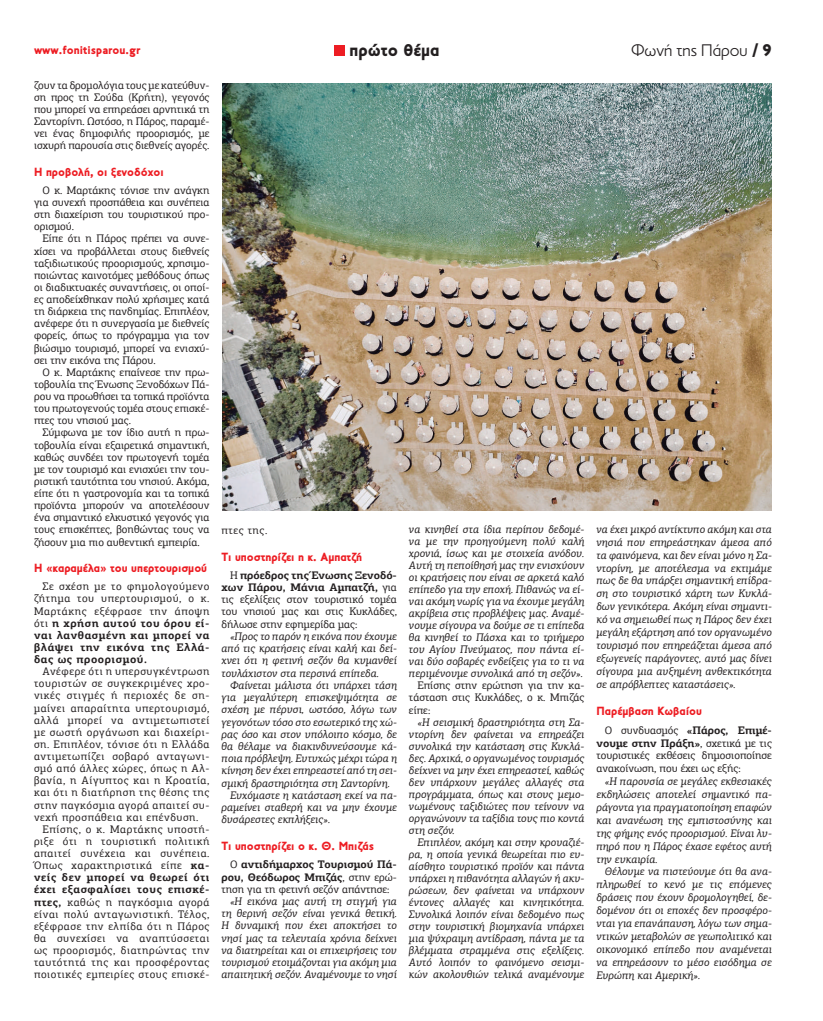
<style>
.page{position:relative;width:823px;height:1021px;background:#fff}
.page>*{position:absolute;margin:0;border:0;box-sizing:border-box;transform-origin:0 0}
.t1{font:900 17.9px "PF Transport";color:#231f20}
.t2{font:300 17px "PF Transport";color:#231f20}
.t3{font:900 12px "PF Transport";color:#ed1d23}
.t4{font:italic 11px/12px "PF Agora Slab Pro";color:#231f20;text-align:justify}
.t5{font:11px/12.1px "PF Agora Slab Pro";letter-spacing:.05em;color:#231f20;text-align:justify}
.t6{font:700 11px/12.1px "PF Agora Slab Pro";letter-spacing:.05em;color:#231f20;text-align:justify}
.s1{font-weight:900}
.s2{font-weight:400}
.s3{font-weight:700}
</style>
<div class="page">
<div style="left:334px;top:46px;width:10px;height:10px;background:#ed1d23"></div>
<img style="left:222px;top:83px;width:549px;height:427px">
<p class="t3" style="left:34px;top:43px;width:108px">www.fonitisparou.gr</p>
<h1 class="t1" style="left:349px;top:40px;width:91px">πρώτο θέµα</h1>
<h2 class="t2" style="left:630px;top:41px;width:142px">Φωνή της Πάρου <span class="s1">/ 9</span></h2>
<p class="t5" style="left:34px;top:79px;width:177px">ζουν τα δροµολόγια τους µε κατεύθυν&shy;ση προς τη Σούδα (Κρήτη), γεγονός που µπορεί να επηρεάσει αρνητικά τη Σαντορίνη. Ωστόσο, η Πάρος, παραµέ&shy;νει ένας δηµοφιλής προορισµός, µε ισχυρή παρουσία στις διεθνείς αγορές.</p>
<p class="t3" style="left:34px;top:165px;width:131px">Η προβολή, οι ξενοδόχοι</p>
<p class="t5" style="left:34px;top:184px;width:177px;text-indent:9px">Ο κ. Μαρτάκης τόνισε την ανάγκη για συνεχή προσπάθεια και συνέπεια στη διαχείριση του τουριστικού προ&shy;ορισµού.</p>
<p class="t5" style="left:34px;top:232px;width:177px;text-indent:9px">Είπε ότι η Πάρος πρέπει να συνε&shy;χίσει να προβάλλεται στους διεθνείς ταξιδιωτικούς προορισµούς, χρησιµο&shy;ποιώντας καινοτόµες µεθόδους όπως οι διαδικτυακές συναντήσεις, οι οποί&shy;ες αποδείχθηκαν πολύ χρήσιµες κατά τη διάρκεια της πανδηµίας. Επιπλέον, ανέφερε ότι η συνεργασία µε διεθνείς φορείς, όπως το πρόγραµµα για τον βιώσιµο τουρισµό, µπορεί να ενισχύ&shy;σει την εικόνα της Πάρου.</p>
<p class="t5" style="left:34px;top:366px;width:177px;text-indent:9px">Ο κ. Μαρτάκης επαίνεσε την πρω&shy;τοβουλία της Ένωσης Ξενοδόχων Πά&shy;ρου να προωθήσει τα τοπικά προϊόντα του πρωτογενούς τοµέα στους επισκέ&shy;πτες του νησιού µας.</p>
<p class="t5" style="left:34px;top:426px;width:177px;text-indent:9px">Σύµφωνα µε τον ίδιο αυτή η πρω&shy;τοβουλία είναι εξαιρετικά σηµαντική, καθώς συνδέει τον πρωτογενή τοµέα µε τον τουρισµό και ενισχύει την του&shy;ριστική ταυτότητα του νησιού. Ακόµα, είπε ότι η γαστρονοµία και τα τοπικά προϊόντα µπορούν να αποτελέσουν ένα σηµαντικό ελκυστικό γεγονός για τους επισκέπτες, βοηθώντας τους να ζήσουν µια πιο αυθεντική εµπειρία.</p>
<p class="t3" style="left:34px;top:561px;width:174px">Η «καραµέλα» του υπερτουρισµού</p>
<p class="t6" style="left:34px;top:580px;width:177px;text-indent:9px"><span class="s2">Σε σχέση µε το φηµολογούµενο ζήτηµα του υπερτουρισµού, ο κ.<br>Μαρτάκης εξέφρασε την άποψη ότι</span> η χρήση αυτού του όρου εί&shy;ναι λανθασµένη και µπορεί να βλάψει την εικόνα της Ελλά&shy;δας ως προορισµού.</p>
<p class="t5" style="left:43px;top:665px;width:168px">Ανέφερε ότι η υπερσυγκέντρωση</p>
<p class="t5" style="left:34px;top:677px;width:177px">τουριστών σε συγκεκριµένες χρο-</p>
<p class="t5" style="left:34px;top:689px;width:177px">νικές στιγµές ή περιοχές δε ση-</p>
<p class="t5" style="left:34px;top:701px;width:177px">µαίνει απαραίτητα υπερτουρισµό,</p>
<p class="t5" style="left:34px;top:713px;width:177px">αλλά µπορεί να αντιµετωπιστεί</p>
<p class="t5" style="left:34px;top:726px;width:177px">µε σωστή οργάνωση και διαχείρι-</p>
<p class="t5" style="left:34px;top:738px;width:177px">ση. Επιπλέον, τόνισε ότι η Ελλάδα</p>
<p class="t5" style="left:34px;top:750px;width:177px">αντιµετωπίζει σοβαρό ανταγωνι-</p>
<p class="t5" style="left:34px;top:762px;width:177px">σµό από άλλες χώρες, όπως η Αλ-</p>
<p class="t5" style="left:34px;top:774px;width:177px">βανία, η Αίγυπτος και η Κροατία,</p>
<p class="t5" style="left:34px;top:786px;width:177px">και ότι η διατήρηση της θέσης της</p>
<p class="t5" style="left:34px;top:798px;width:177px">στην παγκόσµια αγορά απαιτεί συ-</p>
<p class="t5" style="left:34px;top:810px;width:166px">νεχή προσπάθεια και επένδυση.</p>
<p class="t5" style="left:43px;top:823px;width:168px">Επίσης, ο κ. Μαρτάκης υποστή-</p>
<p class="t5" style="left:34px;top:835px;width:177px">ριξε ότι η τουριστική πολιτική</p>
<p class="t5" style="left:34px;top:847px;width:177px">απαιτεί συνέχεια και συνέπεια.</p>
<p class="t5" style="left:34px;top:859px;width:177px">Όπως χαρακτηριστικά είπε <span class="s3">κα-</span></p>
<p class="t6" style="left:34px;top:871px;width:177px">νείς δεν µπορεί να θεωρεί ότι</p>
<p class="t6" style="left:34px;top:883px;width:177px">έχει εξασφαλίσει τους επισκέ-</p>
<p class="t5" style="left:34px;top:895px;width:177px"><span class="s3">πτες,</span> καθώς η παγκόσµια αγορά</p>
<p class="t5" style="left:34px;top:907px;width:177px">είναι πολύ ανταγωνιστική. Τέλος,</p>
<p class="t5" style="left:34px;top:920px;width:177px">εξέφρασε την ελπίδα ότι η Πάρος</p>
<p class="t5" style="left:34px;top:932px;width:177px">θα συνεχίσει να αναπτύσσεται</p>
<p class="t5" style="left:34px;top:944px;width:177px">ως προορισµός, διατηρώντας την</p>
<p class="t5" style="left:34px;top:956px;width:177px">ταυτότητά της και προσφέροντας</p>
<p class="t5" style="left:34px;top:968px;width:177px">ποιοτικές εµπειρίες στους επισκέ-</p>
<p class="t4" style="left:596px;top:522px;width:177px;line-height:12.9px">να έχει µικρό αντίκτυπο ακόµη και στα νησιά που επηρεάστηκαν άµεσα από τα φαινόµενα, και δεν είναι µόνο η Σα&shy;ντορίνη, µε αποτέλεσµα να εκτιµάµε πως δε θα υπάρξει σηµαντική επίδρα&shy;ση στο τουριστικό χάρτη των Κυκλά&shy;δων γενικότερα. Ακόµη είναι σηµαντι&shy;κό να σηµειωθεί πως η Πάρος δεν έχει µεγάλη εξάρτηση από τον οργανωµένο τουρισµό που επηρεάζεται άµεσα από εξωγενείς παράγοντες, αυτό µας δίνει σίγουρα µια αυξηµένη ανθεκτικότητα σε απρόβλεπτες καταστάσεις».</p>
<p class="t3" style="left:596px;top:704px;width:107px">Παρέµβαση Κωβαίου</p>
<p class="t5" style="left:596px;top:723px;width:177px;line-height:12.9px;text-indent:9px">Ο συνδυασµός <span class="s3">«Πάρος, Επιµέ&shy;νουµε στην Πράξη»</span>, σχετικά µε τις τουριστικές εκθέσεις δηµοσιοποίησε ανακοίνωση, που έχει ως εξής:</p>
<p class="t4" style="left:596px;top:775px;width:177px;line-height:12.9px;text-indent:9px">«Η παρουσία σε µεγάλες εκθεσιακές εκδηλώσεις αποτελεί σηµαντικό πα&shy;ράγοντα για πραγµατοποίηση επαφών και ανανέωση της εµπιστοσύνης και της φήµης ενός προορισµού. Είναι λυ&shy;πηρό που η Πάρος έχασε εφέτος αυτή την ευκαιρία.</p>
<p class="t4" style="left:596px;top:865px;width:177px;line-height:12.9px;text-indent:9px">Θέλουµε να πιστεύουµε ότι θα ανα&shy;πληρωθεί το κενό µε τις επόµενες δράσεις που έχουν δροµολογηθεί, δε&shy;δοµένου ότι οι εποχές δεν προσφέρο&shy;νται για επανάπαυση, λόγω των σηµα&shy;ντικών µεταβολών σε γεωπολιτικό και οικονοµικό επίπεδο που αναµένεται να επηρεάσουν το µέσο εισόδηµα σε Ευρώπη και Αµερική».</p>
<p class="t4" style="left:409px;top:523px;width:177px">να κινηθεί στα ίδια περίπου δεδοµέ&shy;να µε την προηγούµενη πολύ καλή χρονιά, ίσως και µε στοιχεία ανόδου.<br>Αυτή τη πεποίθησή µας την ενισχύουν οι κρατήσεις που είναι σε αρκετά καλό επίπεδο για την εποχή. Πιθανώς να εί&shy;ναι ακόµη νωρίς για να έχουµε µεγάλη ακρίβεια στις προβλέψεις µας. Αναµέ&shy;νουµε σίγουρα να δούµε σε τι επίπεδα θα κινηθεί το Πάσχα και το τριήµερο του Αγίου Πνεύµατος, που πάντα εί&shy;ναι δύο σοβαρές ενδείξεις για το τι να περιµένουµε συνολικά από τη σεζόν».</p>
<p class="t5" style="left:409px;top:679px;width:177px;text-indent:9px">Επίσης στην ερώτηση για την κα&shy;τάσταση στις Κυκλάδες, ο κ. Μπιζάς είπε:</p>
<p class="t4" style="left:409px;top:715px;width:177px;text-indent:9px">«Η σεισµική δραστηριότητα στη Σα&shy;ντορίνη δεν φαίνεται να επηρεάζει συνολικά την κατάσταση στις Κυκλά&shy;δες. Αρχικά, ο οργανωµένος τουρισµός δείχνει να µην έχει επηρεαστεί, καθώς δεν υπάρχουν µεγάλες αλλαγές στα προγράµµατα, όπως και στους µεµο&shy;νωµένους ταξιδιώτες που τείνουν να οργανώνουν τα ταξίδια τους πιο κοντά στη σεζόν.</p>
<p class="t4" style="left:409px;top:836px;width:177px;text-indent:9px">Επιπλέον, ακόµη και στην κρουαζιέ&shy;ρα, η οποία γενικά θεωρείται πιο ευ&shy;αίσθητο τουριστικό προϊόν και πάντα υπάρχει η πιθανότητα αλλαγών ή ακυ&shy;ρώσεων, δεν φαίνεται να υπάρχουν έντονες αλλαγές και κινητικότητα.<br>Συνολικά λοιπόν είναι δεδοµένο πως στην τουριστική βιοµηχανία υπάρχει µια ψύχραιµη αντίδραση, πάντα µε τα βλέµµατα στραµµένα στις εξελίξεις.<br>Αυτό λοιπόν το φαινόµενο σεισµι&shy;κών ακολουθιών τελικά αναµένουµε</p>
<p class="t5" style="left:221px;top:524px;width:47px">πτες της.</p>
<p class="t3" style="left:221px;top:549px;width:142px">Τι υποστηρίζει η κ. Αµπατζή</p>
<p class="t5" style="left:221px;top:568px;width:177px;text-indent:9px">Η <span class="s3">πρόεδρος της Ένωσης Ξενοδό&shy;χων Πάρου, Μάνια Αµπατζή,</span> για τις εξελίξεις στον τουριστικό τοµέα του νησιού µας και στις Κυκλάδες, δήλωσε στην εφηµερίδα µας:</p>
<p class="t4" style="left:221px;top:630px;width:177px;text-indent:9px">«Προς το παρόν η εικόνα που έχουµε από τις κρατήσεις είναι καλή και δεί&shy;χνει ότι η φετινή σεζόν θα κυµανθεί τουλάχιστον στα περσινά επίπεδα.</p>
<p class="t4" style="left:230px;top:679px;width:168px">Φαίνεται µάλιστα ότι υπάρχει τάση</p>
<p class="t4" style="left:221px;top:691px;width:177px">για µεγαλύτερη επισκεψιµότητα σε</p>
<p class="t4" style="left:221px;top:703px;width:177px">σχέση µε πέρυσι, ωστόσο, λόγω των</p>
<p class="t4" style="left:221px;top:715px;width:177px">γεγονότων τόσο στο εσωτερικό της χώ-</p>
<p class="t4" style="left:221px;top:728px;width:177px">ρας όσο και στον υπόλοιπο κόσµο, δε</p>
<p class="t4" style="left:221px;top:740px;width:177px">θα θέλαµε να διακινδυνεύσουµε κά-</p>
<p class="t4" style="left:221px;top:752px;width:177px">ποια πρόβλεψη. Ευτυχώς µέχρι τώρα η</p>
<p class="t4" style="left:221px;top:764px;width:177px">κίνηση δεν έχει επηρεαστεί από τη σει-</p>
<p class="t4" style="left:221px;top:777px;width:170px">σµική δραστηριότητα στη Σαντορίνη.</p>
<p class="t4" style="left:230px;top:789px;width:168px">Ευχόµαστε η κατάσταση εκεί να πα-</p>
<p class="t4" style="left:221px;top:801px;width:177px">ραµείνει σταθερή και να µην έχουµε</p>
<p class="t4" style="left:221px;top:813px;width:110px">δυσάρεστες εκπλήξεις».</p>
<p class="t3" style="left:221px;top:839px;width:154px">Τι υποστηρίζει ο κ. Θ. Μπιζάς</p>
<p class="t6" style="left:221px;top:858px;width:177px;text-indent:9px"><span class="s2">Ο</span> αντιδήµαρχος Τουρισµού Πά&shy;ρου, Θεόδωρος Μπιζάς<span class="s2">, στην ερώ&shy;τηση για τη φετινή σεζόν απάντησε:</span></p>
<p class="t4" style="left:221px;top:895px;width:177px;text-indent:9px">«Η εικόνα µας αυτή τη στιγµή για τη θερινή σεζόν είναι γενικά θετική.<br>Η δυναµική που έχει αποκτήσει το νησί µας τα τελευταία χρόνια δείχνει να διατηρείται και οι επιχειρήσεις του τουρισµού ετοιµάζονται για ακόµη µια απαιτητική σεζόν. Αναµένουµε το νησί</p>
</div>
